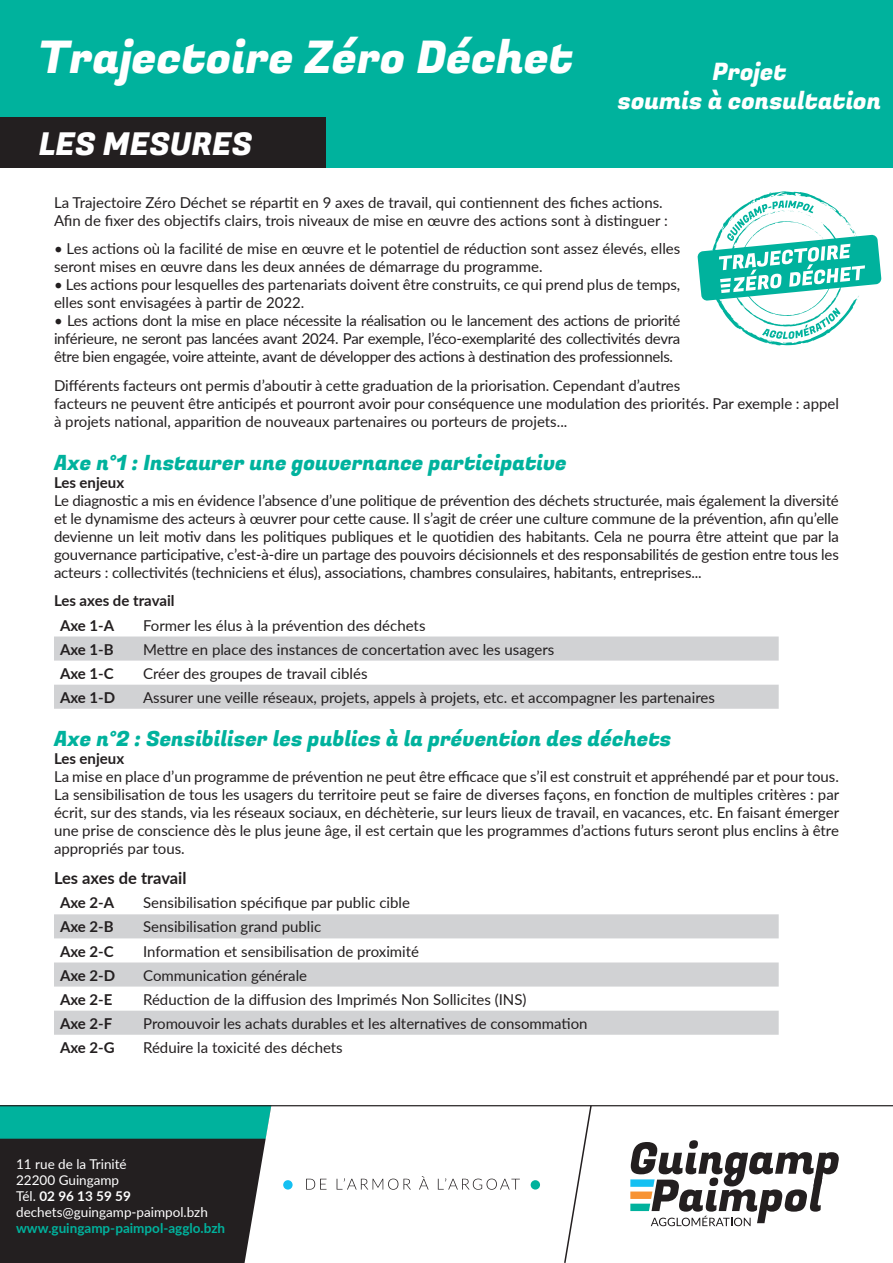
<style>
.page{position:relative;width:893px;height:1263px;background:#fff}
.page>*{position:absolute;margin:0;border:0;box-sizing:border-box;transform-origin:0 0}
.t1{font:45px "Fugaz One";color:#fff}
.t2{font:31.5px "Fugaz One";color:#fff}
.t3{font:24px/28.8px "Fugaz One";color:#fff;text-align:center}
.t4{font:21px "Fugaz One";color:#00b29d}
.t5{font:700 16.5px "Lato";color:#231f20}
.t6{font:15px/18px "Lato";color:#231f20}
.t7{font:700 15px/24px "Lato";color:#231f20}
.t8{font:13.5px/16.2px "Lato";color:#fff}
.t9{font:700 13.5px "Lato";color:#00b29d}
.s1{font-weight:700}
</style>
<div class="page">
<div style="left:0;top:0;width:893px;height:168px;background:#00b29d"></div>
<div style="left:0;top:118px;width:326px;height:50px;background:#231f20"></div>
<svg style="left:54px;top:636px;width:725px;height:25px;background:#d2d3d5"></svg>
<div style="left:54px;top:685px;width:725px;height:24px;background:#d1d2d4"></div>
<div style="left:54px;top:914px;width:725px;height:24px;background:#d1d2d4"></div>
<div style="left:54px;top:962px;width:725px;height:24px;background:#d1d2d4"></div>
<div style="left:54px;top:1011px;width:725px;height:24px;background:#d1d2d4"></div>
<div style="left:0;top:1106px;width:893px;height:157px;background:#231f20"></div>
<div style="left:0;top:1106px;width:245px;height:33px;background:#00b29d"></div>
<div style="left:245px;top:1106px;width:648px;height:157px;background:#fff"></div>
<svg style="left:630px;top:1140px;width:209px;height:86px"></svg>
<svg style="left:306px;top:1179px;width:20px;height:10px"></svg>
<svg style="left:337px;top:1178px;width:74px;height:12px"></svg>
<svg style="left:419px;top:1176px;width:10px;height:13px"></svg>
<svg style="left:438px;top:1178px;width:82px;height:12px"></svg>
<div style="left:283px;top:1180px;width:10px;height:9px;background:#15c0f2;border-radius:50%"></div>
<div style="left:531px;top:1180px;width:9px;height:9px;background:#00b29d;border-radius:50%"></div>
<svg style="left:563px;top:1106px;width:30px;height:157px;background:#f3f3f3"></svg>
<hr style="left:0;top:1105px;width:893px;height:1px;background:#231f20">
<svg style="left:697px;top:191px;width:184px;height:154px"></svg>
<h1 class="t1" style="left:38px;top:26px;width:537px">Trajectoire Zéro Déchet</h1>
<h2 class="t2" style="left:39px;top:122px;width:215px">LES MESURES</h2>
<h3 class="t3" style="left:618px;top:58px;width:265px">Projet<br>soumis à consultation</h3>
<p class="t6" style="left:54px;top:193px;width:615px">La Trajectoire Zéro Déchet se répartit en 9 axes de travail, qui contiennent des fiches actions.<br>Afin de fixer des objectifs clairs, trois niveaux de mise en œuvre des actions sont à distinguer :</p>
<p class="t6" style="left:54px;top:239px;width:628px">• Les actions où la facilité de mise en œuvre et le potentiel de réduction sont assez élevés, elles seront mises en œuvre dans les deux années de démarrage du programme.</p>
<p class="t6" style="left:54px;top:275px;width:628px">• Les actions pour lesquelles des partenariats doivent être construits, ce qui prend plus de temps, elles sont envisagées à partir de 2022.</p>
<p class="t6" style="left:54px;top:311px;width:628px;text-align:justify">• Les actions dont la mise en place nécessite la réalisation ou le lancement des actions de priorité inférieure, ne seront pas lancées avant 2024. Par exemple, l’éco-exemplarité des collectivités devra être bien engagée, voire atteinte, avant de développer des actions à destination des professionnels.</p>
<p class="t6" style="left:54px;top:376px;width:786px">Différents facteurs ont permis d’aboutir à cette graduation de la priorisation. Cependant d’autres<br>facteurs ne peuvent être anticipés et pourront avoir pour conséquence une modulation des priorités. Par exemple : appel à projets national, apparition de nouveaux partenaires ou porteurs de projets...</p>
<h3 class="t4" style="left:54px;top:448px;width:514px">Axe n°1 : Instaurer une gouvernance participative</h3>
<p class="t7" style="left:54px;top:470px;width:72px">Les enjeux</p>
<p class="t6" style="left:54px;top:491px;width:786px;text-align:justify">Le diagnostic a mis en évidence l’absence d’une politique de prévention des déchets structurée, mais également la diversité et le dynamisme des acteurs à œuvrer pour cette cause. Il s’agit de créer une culture commune de la prévention, afin qu’elle devienne un leit motiv dans les politiques publiques et le quotidien des habitants. Cela ne pourra être atteint que par la gouvernance participative, c’est-à-dire un partage des pouvoirs décisionnels et des responsabilités de gestion entre tous les acteurs : collectivités (techniciens et élus), associations, chambres consulaires, habitants, entreprises...</p>
<p class="t7" style="left:60px;top:588px;width:116px;text-indent:-6px">Les axes de travail<br>Axe 1-A</p>
<p class="t6" style="left:143px;top:615px;width:284px">Former les élus à la prévention des déchets</p>
<p class="t7" style="left:60px;top:636px;width:55px">Axe 1-B</p>
<p class="t6" style="left:143px;top:639px;width:413px">Mettre en place des instances de concertation avec les usagers</p>
<p class="t7" style="left:60px;top:660px;width:55px">Axe 1-C</p>
<p class="t6" style="left:143px;top:664px;width:226px">Créer des groupes de travail ciblés</p>
<p class="t7" style="left:60px;top:685px;width:57px">Axe 1-D</p>
<p class="t6" style="left:143px;top:688px;width:573px">Assurer une veille réseaux, projets, appels à projets, etc. et accompagner les partenaires</p>
<h3 class="t4" style="left:54px;top:724px;width:619px">Axe n°2 : Sensibiliser les publics à la prévention des déchets</h3>
<p class="t7" style="left:54px;top:746px;width:72px">Les enjeux</p>
<p class="t6" style="left:54px;top:767px;width:787px;text-align:justify">La mise en place d’un programme de prévention ne peut être efficace que s’il est construit et appréhendé par et pour tous.<br>La sensibilisation de tous les usagers du territoire peut se faire de diverses façons, en fonction de multiples critères : par écrit, sur des stands, via les réseaux sociaux, en déchèterie, sur leurs lieux de travail, en vacances, etc. En faisant émerger une prise de conscience dès le plus jeune âge, il est certain que les programmes d’actions futurs seront plus enclins à être appropriés par tous.</p>
<p class="t5" style="left:54px;top:866px;width:134px">Les axes de travail</p>
<p class="t7" style="left:60px;top:890px;width:56px">Axe 2-A</p>
<p class="t6" style="left:143px;top:893px;width:268px">Sensibilisation spécifique par public cible</p>
<p class="t7" style="left:60px;top:914px;width:55px">Axe 2-B</p>
<p class="t6" style="left:143px;top:917px;width:180px">Sensibilisation grand public</p>
<p class="t7" style="left:60px;top:938px;width:55px">Axe 2-C</p>
<p class="t6" style="left:143px;top:941px;width:278px">Information et sensibilisation de proximité</p>
<p class="t7" style="left:60px;top:962px;width:57px">Axe 2-D</p>
<p class="t6" style="left:143px;top:965px;width:166px">Communication générale</p>
<p class="t7" style="left:60px;top:986px;width:54px">Axe 2-E</p>
<p class="t6" style="left:143px;top:989px;width:385px">Réduction de la diffusion des Imprimés Non Sollicites (INS)</p>
<p class="t7" style="left:60px;top:1011px;width:54px">Axe 2-F</p>
<p class="t6" style="left:143px;top:1014px;width:446px">Promouvoir les achats durables et les alternatives de consommation</p>
<p class="t7" style="left:60px;top:1035px;width:56px">Axe 2-G</p>
<p class="t6" style="left:143px;top:1038px;width:201px">Réduire la toxicité des déchets</p>
<p class="t8" style="left:16px;top:1155px;width:193px">11 rue de la Trinité<br>22200 Guingamp<br>Tél. <span class="s1">02 96 13 59 59 </span>dechets@guingamp-paimpol.bzh</p>
<p class="t9" style="left:16px;top:1218px;width:211px">www.guingamp-paimpol-agglo.bzh</p>
</div>
